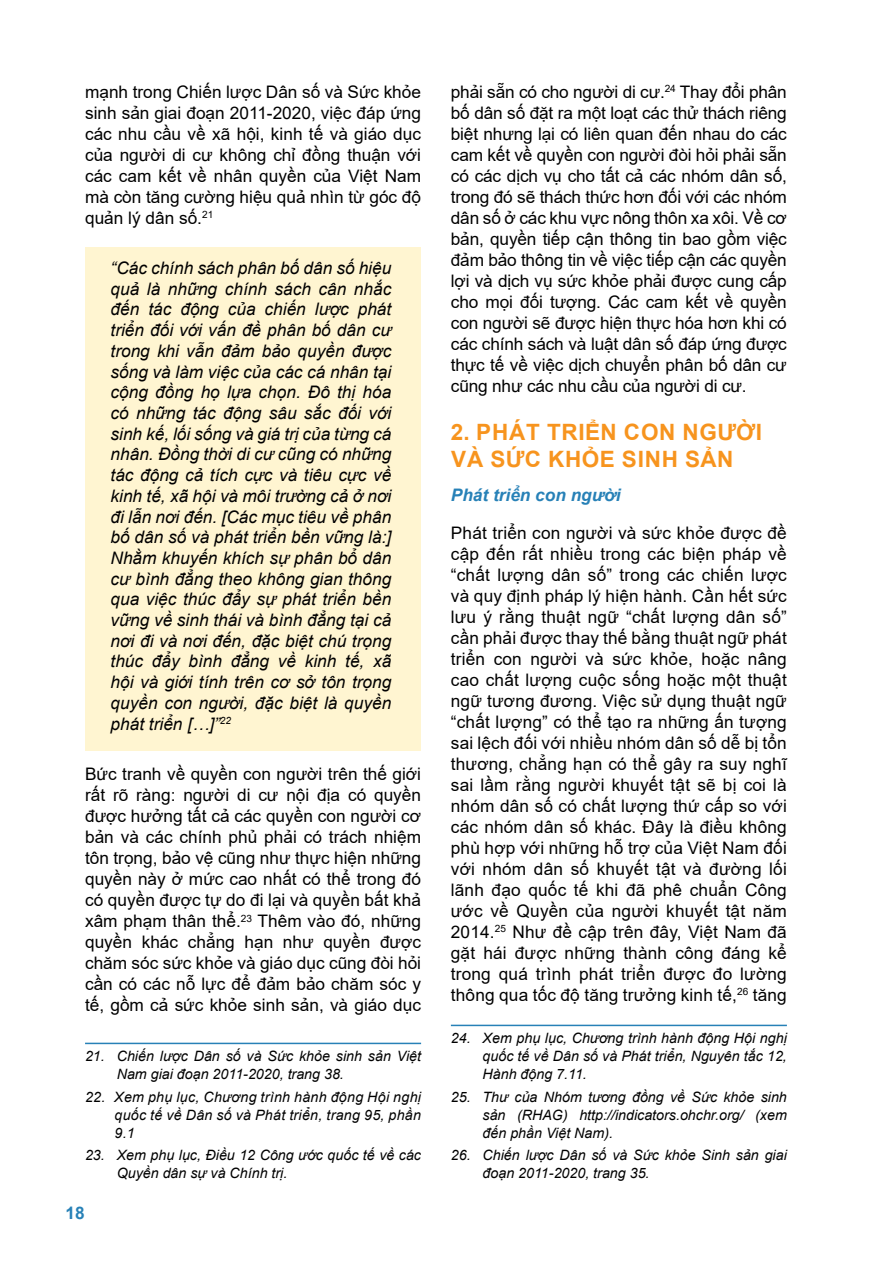
<style>
.page{position:relative;width:872px;height:1263px;background:#fff}
.page>*{position:absolute;margin:0;border:0;box-sizing:border-box;transform-origin:0 0}
.t1{font:700 22.5px/27px "Arial";letter-spacing:.035em;color:#f7941e}
.t2{font:17.25px/21px "Arial";color:#000;text-align:justify}
.t3{font:italic 17.25px/20.7px "Arial";color:#000;text-align:justify}
.t4{font:italic 700 17.25px "Arial";color:#2781b7}
.t5{font:700 17.25px "Arial";color:#2781b7}
.t6{font:italic 14.25px/18px "Arial";color:#000}
</style>
<div class="page">
<div style="left:85px;top:247px;width:336px;height:503px;background:#fff5d1"></div>
<hr style="left:85px;top:1043px;width:336px;height:1px;background:#2781b7">
<hr style="left:451px;top:1025px;width:336px;height:1px;background:#2781b7">
<p class="t2" style="left:85px;top:81px;width:337px">mạnh trong Chiến lược Dân số và Sức khỏe sinh sản giai đoạn 2011-2020, việc đáp ứng các nhu cầu về xã hội, kinh tế và giáo dục của người di cư không chỉ đồng thuận với các cam kết về nhân quyền của Việt Nam mà còn tăng cường hiệu quả nhìn từ góc độ quản lý dân số.<sup>21</sup></p>
<p class="t3" style="left:111px;top:258px;width:282px">“Các chính sách phân bố dân số hiệu quả là những chính sách cân nhắc đến tác động của chiến lược phát triển đối với vấn đề phân bố dân cư trong khi vẫn đảm bảo quyền được sống và làm việc của các cá nhân tại cộng đồng họ lựa chọn. Đô thị hóa có những tác động sâu sắc đối với sinh kế, lối sống và giá trị của từng cá nhân. Đồng thời di cư cũng có những tác động cả tích cực và tiêu cực về kinh tế, xã hội và môi trường cả ở nơi đi lẫn nơi đến. [Các mục tiêu về phân bố dân số và phát triển bền vững là:] Nhằm khuyến khích sự phân bổ dân cư bình đẳng theo không gian thông qua việc thúc đẩy sự phát triển bền vững về sinh thái và bình đẳng tại cả nơi đi và nơi đến, đặc biệt chú trọng thúc đẩy bình đẳng về kinh tế, xã hội và giới tính trên cơ sở tôn trọng quyền con người, đặc biệt là quyền phát triển […]”<sup>22</sup></p>
<p class="t2" style="left:85px;top:764px;width:337px">Bức tranh về quyền con người trên thế giới rất rõ ràng: người di cư nội địa có quyền được hưởng tất cả các quyền con người cơ bản và các chính phủ phải có trách nhiệm tôn trọng, bảo vệ cũng như thực hiện những quyền này ở mức cao nhất có thể trong đó có quyền được tự do đi lại và quyền bất khả xâm phạm thân thể.<sup>23</sup> Thêm vào đó, những quyền khác chẳng hạn như quyền được chăm sóc sức khỏe và giáo dục cũng đòi hỏi cần có các nỗ lực để đảm bảo chăm sóc y tế, gồm cả sức khỏe sinh sản, và giáo dục</p>
<p class="t6" style="left:117px;top:1047px;width:306px;text-indent:-32px">21. Chiến lược Dân số và Sức khỏe sinh sản Việt<br>Nam giai đoạn 2011-2020, trang 38.</p>
<p class="t6" style="left:114px;top:1088px;width:308px;text-align:justify;text-indent:-29px">22. Xem phụ lục, Chương trình hành động Hội nghị quốc tế về Dân số và Phát triển, trang 95, phần 9.1</p>
<p class="t6" style="left:117px;top:1146px;width:306px;text-indent:-32px">23. Xem phụ lục, Điều 12 Công ước quốc tế về các<br>Quyền dân sự và Chính trị.</p>
<p class="t5" style="left:66px;top:1201px;width:21px">18</p>
<p class="t2" style="left:451px;top:81px;width:337px">phải sẵn có cho người di cư.<sup>24</sup> Thay đổi phân bố dân số đặt ra một loạt các thử thách riêng biệt nhưng lại có liên quan đến nhau do các cam kết về quyền con người đòi hỏi phải sẵn có các dịch vụ cho tất cả các nhóm dân số, trong đó sẽ thách thức hơn đối với các nhóm dân số ở các khu vực nông thôn xa xôi. Về cơ bản, quyền tiếp cận thông tin bao gồm việc đảm bảo thông tin về việc tiếp cận các quyền lợi và dịch vụ sức khỏe phải được cung cấp cho mọi đối tượng. Các cam kết về quyền con người sẽ được hiện thực hóa hơn khi có các chính sách và luật dân số đáp ứng được thực tế về việc dịch chuyển phân bố dân cư cũng như các nhu cầu của người di cư.</p>
<h1 class="t1" style="left:451px;top:419px;width:313px">2. PHÁT TRIỂN CON NGƯỜI<br>VÀ SỨC KHỎE SINH SẢN</h1>
<p class="t4" style="left:451px;top:483px;width:171px">Phát triển con người</p>
<p class="t2" style="left:451px;top:522px;width:337px">Phát triển con người và sức khỏe được đề cập đến rất nhiều trong các biện pháp về “chất lượng dân số” trong các chiến lược và quy định pháp lý hiện hành. Cần hết sức lưu ý rằng thuật ngữ “chất lượng dân số” cần phải được thay thế bằng thuật ngữ phát triển con người và sức khỏe, hoặc nâng cao chất lượng cuộc sống hoặc một thuật ngữ tương đương. Việc sử dụng thuật ngữ “chất lượng” có thể tạo ra những ấn tượng sai lệch đối với nhiều nhóm dân số dễ bị tổn thương, chẳng hạn có thể gây ra suy nghĩ sai lầm rằng người khuyết tật sẽ bị coi là nhóm dân số có chất lượng thứ cấp so với các nhóm dân số khác. Đây là điều không phù hợp với những hỗ trợ của Việt Nam đối với nhóm dân số khuyết tật và đường lối lãnh đạo quốc tế khi đã phê chuẩn Công ước về Quyền của người khuyết tật năm 2014.<sup>25</sup> Như đề cập trên đây, Việt Nam đã gặt hái được những thành công đáng kể trong quá trình phát triển được đo lường thông qua tốc độ tăng trưởng kinh tế,<sup>26</sup> tăng</p>
<p class="t6" style="left:482px;top:1029px;width:306px;text-align:justify;text-indent:-32px">24. Xem phụ lục, Chương trình hành động Hội nghị quốc tế về Dân số và Phát triển, Nguyên tắc 12, Hành động 7.11.</p>
<p class="t6" style="left:482px;top:1088px;width:306px;text-align:justify;text-indent:-32px">25. Thư của Nhóm tương đồng về Sức khỏe sinh sản (RHAG) http://indicators.ohchr.org/ (xem đến phần Việt Nam).</p>
<p class="t6" style="left:482px;top:1146px;width:306px;text-indent:-32px">26. Chiến lược Dân số và Sức khỏe Sinh sản giai đoạn 2011-2020, trang 35.</p>
</div>
